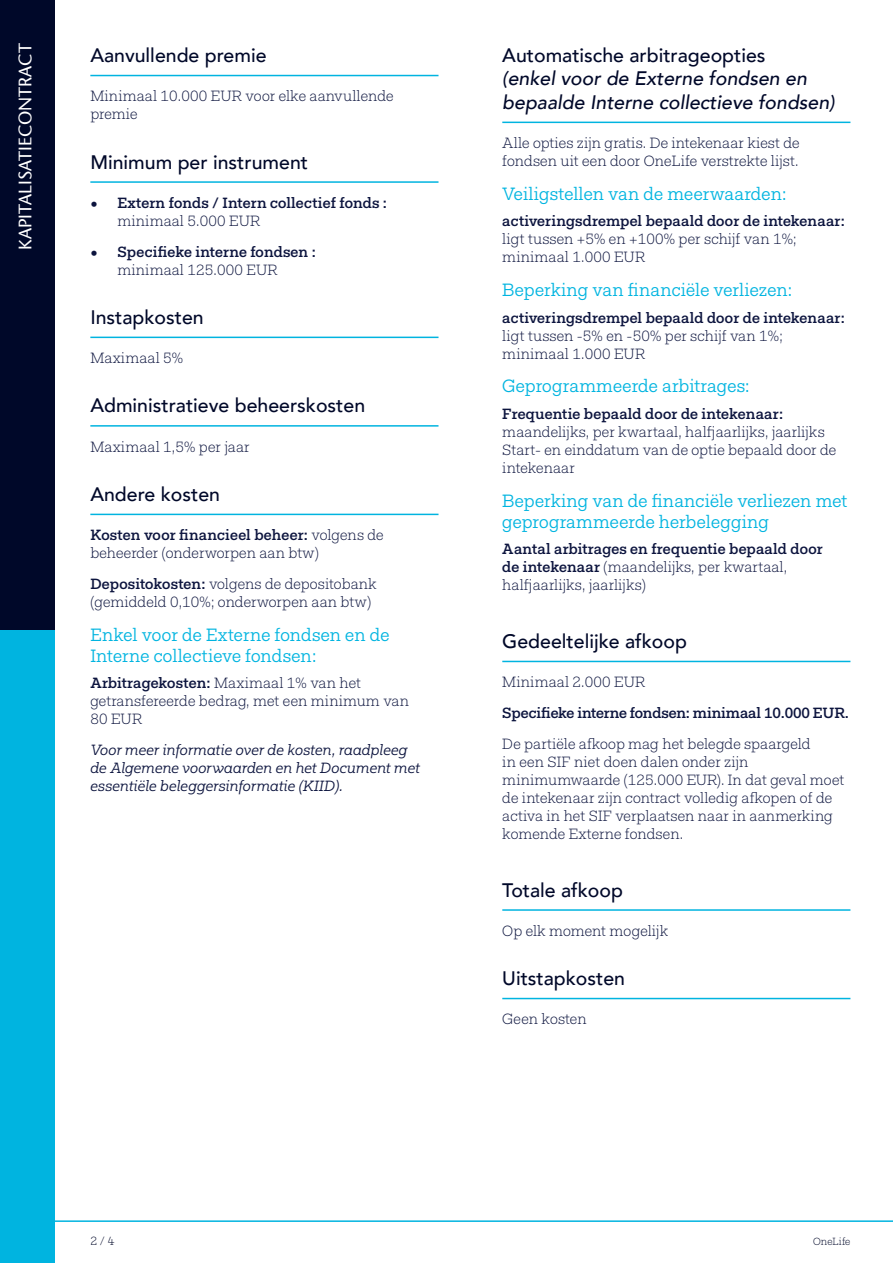
<style>
.page{position:relative;width:893px;height:1263px;background:#fff}
.page>*{position:absolute;margin:0;border:0;box-sizing:border-box;transform-origin:0 0}
.TITLE_1{font:500 19.5px "Avenir";color:#000829}
.TITLE_1-2{font:italic 500 19.5px/23.4px "Avenir";color:#000829}
.TITLE_2{font:18px/21px "Fakt Slab Pro Blond";color:#00b4e0}
.Rubrique_Doré{font:18px "Stone Sans";color:#fff}
.BODY_COPY{font:300 15px/18px "Fakt Slab Pro";letter-spacing:.005em;color:#0c143e}
.BODY_COPY-2{font:500 15px/18px "Fakt Slab Pro";color:#0c143e}
.BODY_COPY-3{font:italic 15px/18px "Fakt Slab Pro Blond";letter-spacing:.01em;color:#0c143e}
.BODY_COPY-4{font:300 12px "Fakt Slab Pro";color:#000829}
.BODY_COPY-5{font:300 10.5px "Fakt Slab Pro";letter-spacing:.01em;color:#000829}
.s1{font-weight:300}
.s2{font-weight:500}
.s3{font-style:normal}
</style>
<div class="page">
<hr style="left:43px;top:1220px;width:850px;height:2px;background:#00b4e0">
<div style="left:0;top:0;width:54px;height:632px;background:#000829"></div>
<div style="left:0;top:631px;width:54px;height:632px;background:#00b4e0"></div>
<hr style="left:90px;top:75px;width:348px;height:1px;background:#00b4e0">
<hr style="left:90px;top:181px;width:348px;height:2px;background:#00b4e0">
<hr style="left:90px;top:337px;width:348px;height:1px;background:#00b4e0">
<hr style="left:90px;top:425px;width:348px;height:2px;background:#00b4e0">
<hr style="left:90px;top:514px;width:348px;height:1px;background:#00b4e0">
<hr style="left:502px;top:122px;width:348px;height:1px;background:#00b4e0">
<hr style="left:502px;top:661px;width:348px;height:1px;background:#00b4e0">
<hr style="left:502px;top:909px;width:348px;height:2px;background:#00b4e0">
<hr style="left:502px;top:998px;width:348px;height:1px;background:#00b4e0">
<p class="Rubrique_Doré" style="left:14px;top:250px;width:208px;rotate:-90deg">KAPITALISATIECONTRACT</p>
<p class="TITLE_1" style="left:90px;top:38px;width:178px">Aanvullende premie</p>
<p class="BODY_COPY" style="left:90px;top:87px;width:305px">Minimaal 10.000 EUR voor elke aanvullende premie</p>
<p class="TITLE_1" style="left:90px;top:145px;width:219px">Minimum per instrument</p>
<p class="BODY_COPY-2" style="left:117px;top:194px;width:271px;text-indent:-27px">• Extern fonds / Intern collectief fonds : <span class="s1">minimaal 5.000 EUR</span></p>
<p class="BODY_COPY-2" style="left:117px;top:242px;width:200px;text-indent:-27px">• Specifieke interne fondsen : <span class="s1">minimaal 125.000 EUR</span></p>
<p class="TITLE_1" style="left:90px;top:300px;width:115px">Instapkosten</p>
<p class="BODY_COPY" style="left:90px;top:349px;width:94px">Maximaal 5%</p>
<p class="TITLE_1" style="left:90px;top:389px;width:276px">Administratieve beheerskosten</p>
<p class="BODY_COPY" style="left:90px;top:437px;width:161px">Maximaal 1,5% per jaar</p>
<p class="TITLE_1" style="left:90px;top:477px;width:131px">Andere kosten</p>
<p class="BODY_COPY" style="left:90px;top:526px;width:295px"><span class="s2">Kosten voor financieel beheer:</span> volgens de beheerder (onderworpen aan btw)</p>
<p class="BODY_COPY" style="left:90px;top:575px;width:288px"><span class="s2">Depositokosten:</span> volgens de depositobank (gemiddeld 0,10%; onderworpen aan btw)</p>
<p class="TITLE_2" style="left:90px;top:624px;width:301px">Enkel voor de Externe fondsen en de<br>Interne collectieve fondsen:</p>
<p class="BODY_COPY" style="left:90px;top:674px;width:320px"><span class="s2">Arbitragekosten:</span> Maximaal 1% van het getransfereerde bedrag, met een minimum van<br>80 EUR</p>
<p class="BODY_COPY-3" style="left:90px;top:741px;width:331px">Voor meer informatie over de kosten, raadpleeg de Algemene voorwaarden en het Document met essentiële beleggersinformatie (KIID).</p>
<p class="TITLE_1-2" style="left:502px;top:44px;width:334px"><span class="s3">Automatische arbitrageopties<br></span>(enkel voor de Externe fondsen en bepaalde Interne collectieve fondsen)</p>
<p class="BODY_COPY" style="left:502px;top:134px;width:299px">Alle opties zijn gratis. De intekenaar kiest de fondsen uit een door OneLife verstrekte lijst.</p>
<p class="TITLE_2" style="left:502px;top:183px;width:286px">Veiligstellen van de meerwaarden:</p>
<p class="BODY_COPY" style="left:502px;top:212px;width:344px"><span class="s2">activeringsdrempel bepaald door de intekenaar: </span>ligt tussen +5% en +100% per schijf van 1%; minimaal 1.000 EUR</p>
<p class="TITLE_2" style="left:502px;top:279px;width:291px">Beperking van financiële verliezen:</p>
<p class="BODY_COPY" style="left:502px;top:308px;width:344px"><span class="s2">activeringsdrempel bepaald door de intekenaar: </span>ligt tussen -5% en -50% per schijf van 1%; minimaal 1.000 EUR</p>
<p class="TITLE_2" style="left:502px;top:376px;width:249px">Geprogrammeerde arbitrages:</p>
<p class="BODY_COPY" style="left:502px;top:405px;width:335px"><span class="s2">Frequentie bepaald door de intekenaar: </span>maandelijks, per kwartaal, halfjaarlijks, jaarlijks Start- en einddatum van de optie bepaald door de intekenaar</p>
<p class="TITLE_2" style="left:502px;top:490px;width:347px">Beperking van de financiële verliezen met geprogrammeerde herbelegging</p>
<p class="BODY_COPY-2" style="left:502px;top:540px;width:322px">Aantal arbitrages en frequentie bepaald door de intekenaar <span class="s1">(maandelijks, per kwartaal, halfjaarlijks, jaarlijks)</span></p>
<p class="TITLE_1" style="left:502px;top:624px;width:186px">Gedeeltelijke afkoop</p>
<p class="BODY_COPY" style="left:502px;top:673px;width:145px">Minimaal 2.000 EUR</p>
<p class="BODY_COPY-2" style="left:502px;top:704px;width:348px">Specifieke interne fondsen: minimaal 10.000 EUR.</p>
<p class="BODY_COPY" style="left:502px;top:734px;width:344px">De partiële afkoop mag het belegde spaargeld<br>in een SIF niet doen dalen onder zijn minimumwaarde (125.000 EUR). In dat geval moet de intekenaar zijn contract volledig afkopen of de activa in het SIF verplaatsen naar in aanmerking komende Externe fondsen.</p>
<p class="TITLE_1" style="left:502px;top:873px;width:122px">Totale afkoop</p>
<p class="BODY_COPY" style="left:502px;top:921px;width:167px">Op elk moment mogelijk</p>
<p class="TITLE_1" style="left:502px;top:961px;width:124px">Uitstapkosten</p>
<p class="BODY_COPY" style="left:502px;top:1010px;width:86px">Geen kosten</p>
<p class="BODY_COPY-4" style="left:90px;top:1233px;width:26px">2 / 4</p>
<p class="BODY_COPY-5" style="left:813px;top:1234px;width:39px">OneLife</p>
</div>
